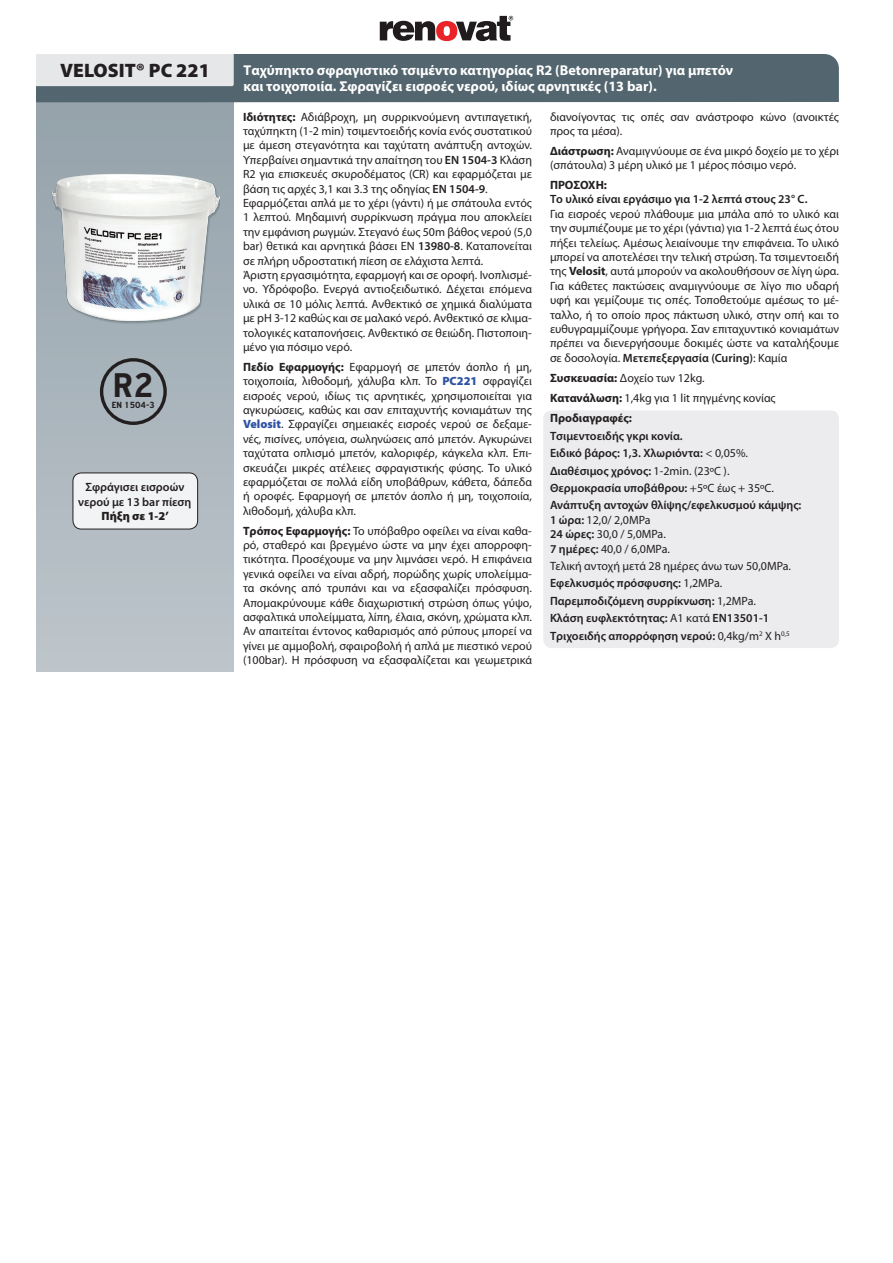
<style>
.page{position:relative;width:893px;height:1263px;background:#fff}
.page>*{position:absolute;margin:0;border:0;box-sizing:border-box;transform-origin:0 0}
.t1{font:700 36.6px "PF Highway Gothic Cond";color:#231f20}
.t2{font:900 19.5px "Myriad Pro";color:#231f20}
.t3{font:700 14.25px "Myriad Pro";color:#fff}
.t4{font:12px/14.4px "Myriad Pro";color:#231f20;text-align:justify}
.t5{font:600 12px/14.4px "Myriad Pro";color:#231f20;text-align:center}
.t6{font:700 12px "Myriad Pro";color:#231f20}
.t7{font:900 12px "Myriad Pro";color:#231f20}
.t8{font:700 9.45px "PF Highway Gothic Cond";color:#231f20}
.s1{font-weight:700}
.s2{font-weight:600}
.s3{font-weight:900;color:#2f54a4}
.s4{font-weight:400}
</style>
<div class="page">
<svg style="left:380px;top:16px;width:133px;height:25px"></svg>
<div style="left:543px;top:410px;width:296px;height:238px;background:#ececee;border-radius:9px"></div>
<div style="left:36px;top:102px;width:198px;height:569px;background:linear-gradient(to bottom,#94a1aa,#bcc4c9)"></div>
<svg style="left:36px;top:54px;width:803px;height:48px;background:#6b7a82"></svg>
<div style="left:100px;top:358px;width:67px;height:67px;border:3px solid #231f20;border-radius:50%"></div>
<div style="left:73px;top:473px;width:125px;height:56px;background:#f2f3f4;border-radius:9px"></div>
<div style="left:73px;top:473px;width:125px;height:56px;border:1px solid #231f20;border-radius:9px"></div>
<img style="left:50px;top:162px;width:169px;height:170px">
<p class="t2" style="left:60px;top:60px;width:151px">VELOSIT® PC 221</p>
<p class="t3" style="left:244px;top:61px;width:491px">Ταχύπηκτο σφραγιστικό τσιμέντο κατηγορίας R2 (Betonreparatur) για μπετόν</p>
<p class="t3" style="left:244px;top:77px;width:415px">και τοιχοποιία. Σφραγίζει εισροές νερού, ιδίως αρνητικές (13 bar).</p>
<h1 class="t1" style="left:113px;top:365px;width:43px">R2</h1>
<p class="t8" style="left:112px;top:400px;width:44px">EN 1504-3</p>
<p class="t5" style="left:78px;top:480px;width:115px">Σφράγισει εισροών νερού με 13 bar πίεση</p>
<p class="t7" style="left:101px;top:509px;width:69px">Πήξη σε 1-2’</p>
<p class="t4" style="left:243px;top:110px;width:290px"><span class="s1">Ιδιότητες:</span> Αδιάβροχη, μη συρρικνούμενη αντιπαγετική, ταχύπηκτη (1-2 min) τσιμεντοειδής κονία ενός συστατικού με άμεση στεγανότητα και ταχύτατη ανάπτυξη αντοχών.<br>Υπερβαίνει σημαντικά την απαίτηση του <span class="s2">ΕΝ 1504-3</span> Κλάση R2 για επισκευές σκυροδέματος (CR) και εφαρμόζεται με βάση τις αρχές 3,1 και 3.3 της οδηγίας <span class="s2">ΕΝ 1504-9</span>.</p>
<p class="t4" style="left:243px;top:196px;width:290px">Εφαρμόζεται απλά με το χέρι (γάντι) ή με σπάτουλα εντός 1 λεπτού. Μηδαμινή συρρίκνωση πράγμα που αποκλείει την εμφάνιση ρωγμών. Στεγανό έως 50m βάθος νερού (5,0 bar) θετικά και αρνητικά βάσει EN <span class="s2">13980-8</span>. Καταπονείται σε πλήρη υδροστατική πίεση σε ελάχιστα λεπτά.</p>
<p class="t4" style="left:243px;top:268px;width:290px">Άριστη εργασιμότητα, εφαρμογή και σε οροφή. Ινοπλισμέ&shy;νο. Υδρόφοβο. Ενεργά αντιοξειδωτικό. Δέχεται επόμενα υλικά σε 10 μόλις λεπτά. Ανθεκτικό σε χημικά διαλύματα με pH 3-12 καθώς και σε μαλακό νερό. Ανθεκτικό σε κλιμα&shy;τολογικές καταπονήσεις. Ανθεκτικό σε θειώδη. Πιστοποιη&shy;μένο για πόσιμο νερό.</p>
<p class="t4" style="left:243px;top:360px;width:290px"><span class="s1">Πεδίο Εφαρμογής:</span> Εφαρμογή σε μπετόν άοπλο ή μη, τοιχοποιία, λιθοδομή, χάλυβα κλπ. Το <span class="s3">PC221</span> σφραγίζει εισροές νερού, ιδίως τις αρνητικές, χρησιμοποιείται για αγκυρώσεις, καθώς και σαν επιταχυντής κονιαμάτων της <span class="s3">Velosit</span>. Σφραγίζει σημειακές εισροές νερού σε δεξαμε&shy;νές, πισίνες, υπόγεια, σωληνώσεις από μπετόν. Αγκυρώνει ταχύτατα οπλισμό μπετόν, καλοριφέρ, κάγκελα κλπ. Επι&shy;σκευάζει μικρές ατέλειες σφραγιστικής φύσης. Το υλικό εφαρμόζεται σε πολλά είδη υποβάθρων, κάθετα, δάπεδα ή οροφές. Εφαρμογή σε μπετόν άοπλο ή μη, τοιχοποιία, λιθοδομή, χάλυβα κλπ.</p>
<p class="t4" style="left:243px;top:524px;width:290px"><span class="s1">Τρόπος Εφαρμογής:</span> Το υπόβαθρο οφείλει να είναι καθα&shy;ρό, σταθερό και βρεγμένο ώστε να μην έχει απορροφη&shy;τικότητα. Προσέχουμε να μην λιμνάσει νερό. Η επιφάνεια γενικά οφείλει να είναι αδρή, πορώδης χωρίς υπολείμμα&shy;τα σκόνης από τρυπάνι και να εξασφαλίζει πρόσφυση.<br>Απομακρύνουμε κάθε διαχωριστική στρώση όπως γύψο, ασφαλτικά υπολείμματα, λίπη, έλαια, σκόνη, χρώματα κλπ.<br>Αν απαιτείται έντονος καθαρισμός από ρύπους μπορεί να γίνει με αμμοβολή, σφαιροβολή ή απλά με πιεστικό νερού (100bar). Η πρόσφυση να εξασφαλίζεται και γεωμετρικά</p>
<p class="t4" style="left:550px;top:110px;width:290px">διανοίγοντας τις οπές σαν ανάστροφο κώνο (ανοικτές προς τα μέσα).</p>
<p class="t4" style="left:550px;top:144px;width:290px"><span class="s1">Διάστρωση:</span> Αναμιγνύουμε σε ένα μικρό δοχείο με το χέρι (σπάτουλα) 3 μέρη υλικό με 1 μέρος πόσιμο νερό.</p>
<p class="t6" style="left:550px;top:177px;width:59px">ΠΡΟΣΟΧΗ:</p>
<p class="t5" style="left:550px;top:192px;width:259px">Το υλικό είναι εργάσιμο για 1-2 λεπτά στους 23° C.</p>
<p class="t4" style="left:550px;top:207px;width:290px">Για εισροές νερού πλάθουμε μια μπάλα από το υλικό και την συμπιέζουμε με το χέρι (γάντια) για 1-2 λεπτά έως ότου πήξει τελείως. Αμέσως λειαίνουμε την επιφάνεια. Το υλικό μπορεί να αποτελέσει την τελική στρώση. Tα τσιμεντοειδή της <span class="s1">Velosit</span>, αυτά μπορούν να ακολουθήσουν σε λίγη ώρα.</p>
<p class="t4" style="left:550px;top:279px;width:290px">Για κάθετες πακτώσεις αναμιγνύουμε σε λίγο πιο υδαρή υφή και γεμίζουμε τις οπές. Τοποθετούμε αμέσως το μέ&shy;ταλλο, ή το οποίο προς πάκτωση υλικό, στην οπή και το ευθυγραμμίζουμε γρήγορα. Σαν επιταχυντικό κονιαμάτων πρέπει να διενεργήσουμε δοκιμές ώστε να καταλήξουμε σε δοσολογία. <span class="s2">Μετεπεξεργασία (Curing)</span>: Καμία</p>
<p class="t4" style="left:550px;top:371px;width:156px"><span class="s1">Συσκευασία:</span> Δοχείο των 12kg.</p>
<p class="t4" style="left:550px;top:391px;width:227px"><span class="s1">Κατανάλωση:</span> 1,4kg για 1 lit πηγμένης κονίας</p>
<p class="t6" style="left:550px;top:410px;width:84px">Προδιαγραφές:</p>
<p class="t5" style="left:550px;top:428px;width:134px">Τσιμεντοειδής γκρι κονία.</p>
<p class="t5" style="left:550px;top:446px;width:199px">Ειδικό βάρος: 1,3. Χλωριόντα: <span class="s4">&lt; 0,05%.</span></p>
<p class="t5" style="left:550px;top:463px;width:181px">Διαθέσιμος χρόνος: <span class="s4">1-2min. (23ºC ).</span></p>
<p class="t5" style="left:550px;top:480px;width:225px">Θερμοκρασία υποβάθρου: <span class="s4">+5ºC έως + 35ºC.</span></p>
<p class="t5" style="left:550px;top:498px;width:253px">Ανάπτυξη αντοχών θλίψης/εφελκυσμού κάμψης:</p>
<p class="t4" style="left:550px;top:513px;width:102px"><span class="s2">1 ώρα:</span> 12,0/ 2,0MPa</p>
<p class="t4" style="left:550px;top:527px;width:117px"><span class="s2">24 ώρες:</span> 30,0 / 5,0MPa.</p>
<p class="t4" style="left:550px;top:542px;width:121px"><span class="s2">7 ημέρες:</span> 40,0 / 6,0MPa.</p>
<p class="t4" style="left:550px;top:559px;width:242px">Τελική αντοχή μετά 28 ημέρες άνω των 50,0MPa.</p>
<p class="t5" style="left:550px;top:576px;width:174px">Εφελκυσμός πρόσφυσης: <span class="s4">1,2MPa.</span></p>
<p class="t5" style="left:550px;top:593px;width:207px">Παρεμποδιζόμενη συρρίκνωση: <span class="s4">1,2MPa.</span></p>
<p class="t5" style="left:550px;top:611px;width:221px">Κλάση ευφλεκτότητας: <span class="s4">Α1 κατά</span> ΕΝ13501-1</p>
<p class="t5" style="left:550px;top:628px;width:241px">Τριχοειδής απορρόφηση νερού: <span class="s4">0,4kg/m</span><sup>2</sup> <span class="s4">X h</span><sup>0,5</sup></p>
</div>
